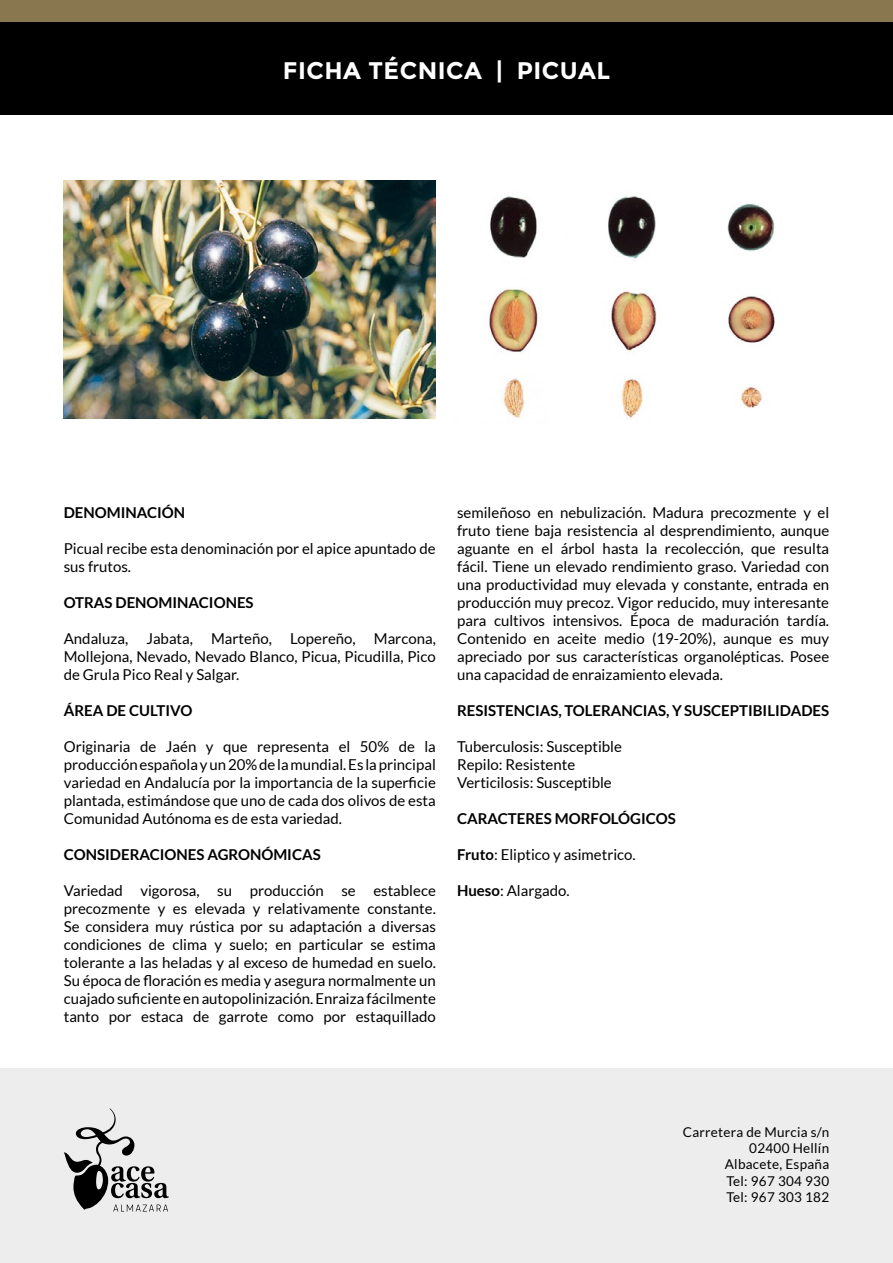
<style>
.page{position:relative;width:893px;height:1263px;background:#fff}
.page>*{position:absolute;margin:0;border:0;box-sizing:border-box;transform-origin:0 0}
.t1{font:700 24px "Montserrat";letter-spacing:.02em;color:#fff}
.t2{font:15px/18px "Lato";color:#000;text-align:justify}
.t3{font:700 15px "Lato";color:#000}
.t4{font:13.5px/16.2px "Lato";letter-spacing:.02em;color:#000;text-align:right}
.s1{font-weight:700}
</style>
<div class="page">
<div style="left:0;top:21px;width:893px;height:94px;background:#000"></div>
<div style="left:0;top:0;width:893px;height:21px;background:#88774f"></div>
<div style="left:0;top:1068px;width:893px;height:195px;background:#ededed"></div>
<svg style="left:64px;top:1108px;width:105px;height:103px"></svg>
<img style="left:489px;top:196px;width:286px;height:223px">
<img style="left:64px;top:181px;width:372px;height:238px">
<h1 class="t1" style="left:283px;top:56px;width:329px">FICHA TÉCNICA | PICUAL</h1>
<p class="t3" style="left:64px;top:504px;width:123px">DENOMINACIÓN</p>
<p class="t2" style="left:64px;top:540px;width:374px">Picual recibe esta denominación por el apice apuntado de sus frutos.</p>
<p class="t3" style="left:64px;top:594px;width:191px">OTRAS DENOMINACIONES</p>
<p class="t2" style="left:64px;top:630px;width:374px">Andaluza, Jabata, Marteño, Lopereño, Marcona, Mollejona, Nevado, Nevado Blanco, Picua, Picudilla, Pico de Grula Pico Real y Salgar.</p>
<p class="t3" style="left:64px;top:702px;width:130px">ÁREA DE CULTIVO</p>
<p class="t2" style="left:64px;top:738px;width:374px">Originaria de Jaén y que representa el 50% de la producción española y un 20% de la mundial. Es la principal variedad en Andalucía por la importancia de la superficie plantada, estimándose que uno de cada dos olivos de esta Comunidad Autónoma es de esta variedad.</p>
<p class="t3" style="left:64px;top:846px;width:258px">CONSIDERACIONES AGRONÓMICAS</p>
<p class="t2" style="left:64px;top:882px;width:374px">Variedad vigorosa, su producción se establece precozmente y es elevada y relativamente constante.<br>Se considera muy rústica por su adaptación a diversas condiciones de clima y suelo; en particular se estima tolerante a las heladas y al exceso de humedad en suelo.<br>Su época de floración es media y asegura normalmente un cuajado suficiente en autopolinización. Enraiza fácilmente tanto por estaca de garrote como por estaquillado</p>
<p class="t2" style="left:457px;top:504px;width:374px">semileñoso en nebulización. Madura precozmente y el fruto tiene baja resistencia al desprendimiento, aunque aguante en el árbol hasta la recolección, que resulta fácil. Tiene un elevado rendimiento graso. Variedad con una productividad muy elevada y constante, entrada en producción muy precoz. Vigor reducido, muy interesante para cultivos intensivos. Época de maduración tardía.<br>Contenido en aceite medio (19-20%), aunque es muy apreciado por sus características organolépticas. Posee una capacidad de enraizamiento elevada.</p>
<p class="t3" style="left:457px;top:702px;width:374px">RESISTENCIAS, TOLERANCIAS, Y SUSCEPTIBILIDADES</p>
<p class="t2" style="left:457px;top:738px;width:166px;text-align:left">Tuberculosis: Susceptible<br>Repilo: Resistente<br>Verticilosis: Susceptible</p>
<p class="t3" style="left:457px;top:810px;width:220px">CARACTERES MORFOLÓGICOS</p>
<p class="t2" style="left:457px;top:846px;width:180px"><span class="s1">Fruto</span>: Eliptico y asimetrico.</p>
<p class="t2" style="left:457px;top:882px;width:114px"><span class="s1">Hueso</span>: Alargado.</p>
<p class="t4" style="left:683px;top:1124px;width:148px">Carretera de Murcia s/n<br>02400 Hellín<br>Albacete, España<br>Tel: 967 304 930<br>Tel: 967 303 182</p>
</div>
